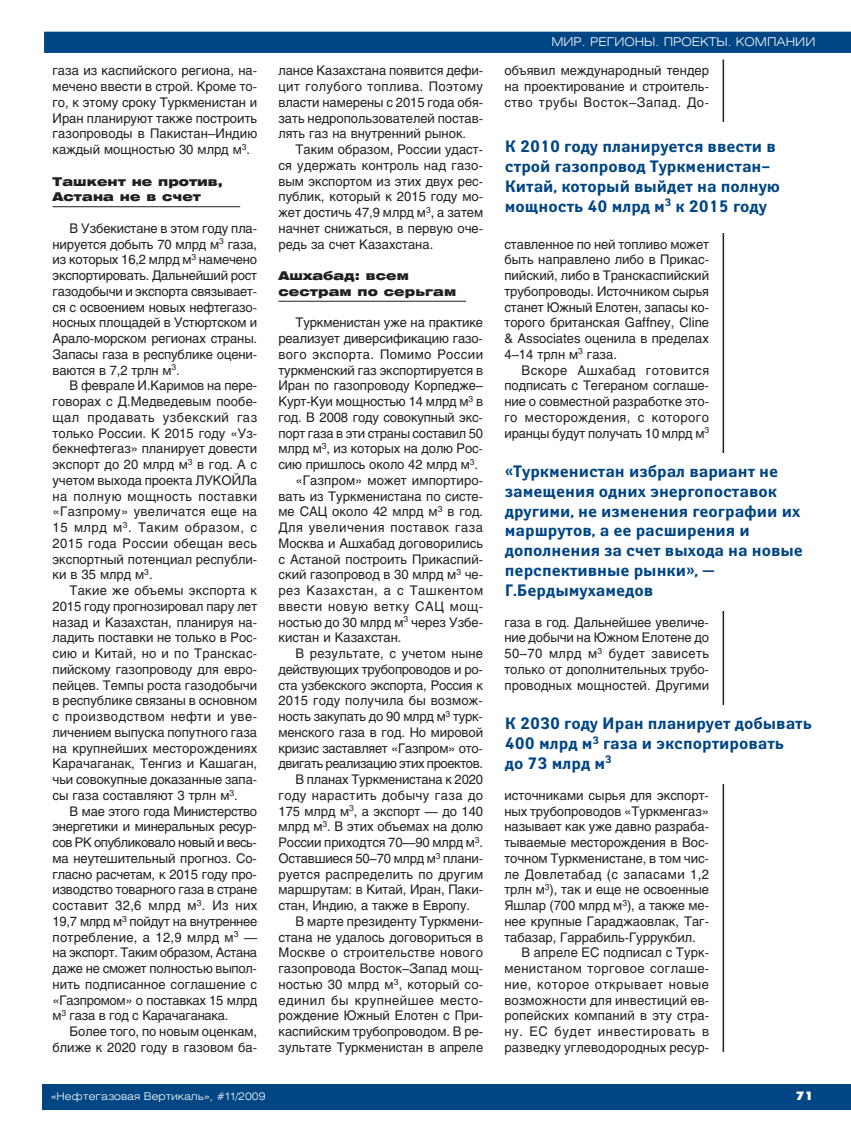
<style>
.page{position:relative;width:851px;height:1127px;background:#fff}
.page>*{position:absolute;margin:0;border:0;box-sizing:border-box;transform-origin:0 0}
.t1{font:700 16.5px/19.8px "Yanus C";color:#004584}
.t2{font:13.2px/15.8px "Helios";color:#231f20;text-align:justify}
.t3{font:13.2px "Helios";letter-spacing:-.02em;color:#231f20}
.t4{font:13.2px "Helios";letter-spacing:.04em;color:#231f20}
.t5{font:13.2px "Helios";letter-spacing:.02em;color:#231f20}
.t6{font:13.2px "Helios";letter-spacing:-.03em;color:#231f20}
.t7{font:13.2px "Helios";letter-spacing:.03em;color:#231f20}
.t8{font:13.2px "Helios";letter-spacing:.035em;color:#231f20}
.t9{font:900 12px/15.8px "Helios Ext";letter-spacing:.005em;color:#231f20}
.t10{font:300 12px "Helios Ext";color:#fff}
.t11{font:12px "Futura Futuris XC";color:#fff}
.t12{font:300 10.5px "Helios Ext";color:#fff}
</style>
<div class="page">
<div style="left:43px;top:1084px;width:807px;height:26px;background:#004584"></div>
<hr style="left:53px;top:206px;width:187px;height:1px;background:#231f20">
<hr style="left:278px;top:301px;width:188px;height:1px;background:#231f20">
<svg style="left:44px;top:31px;width:806px;height:22px;background:#084b88"></svg>
<hr style="left:722px;top:60px;width:2px;height:992px;background:#231f20">
<div style="left:505px;top:705px;width:311px;height:79px;background:#fff"></div>
<div style="left:505px;top:453px;width:311px;height:158px;background:#fff"></div>
<div style="left:505px;top:123px;width:311px;height:110px;background:#fff"></div>
<p class="t2" style="left:53px;top:64px;width:206px">газа из каспийского региона, на&shy;мечено ввести в строй. Кроме то&shy;го, к этому сроку Туркменистан и Иран планируют также построить газопроводы в Пакистан–Индию каждый мощностью 30 млрд м<sup>3</sup>.</p>
<p class="t9" style="left:53px;top:174px;width:172px">Ташкент не против,<br>Астана не в счет</p>
<p class="t2" style="left:53px;top:222px;width:206px;text-indent:17px">В Узбекистане в этом году пла&shy;нируется добыть 70 млрд м<sup>3</sup> газа, из которых 16,2 млрд м<sup>3</sup> намечено экспортировать. Дальнейший рост газодобычи и экспорта связывает&shy;ся с освоением новых нефтегазо&shy;носных площадей в Устюртском и Арало-морском регионах страны.<br>Запасы газа в республике оцени&shy;ваются в 7,2 трлн м<sup>3</sup>.</p>
<p class="t2" style="left:53px;top:379px;width:206px;text-indent:17px">В феврале И.Каримов на пере&shy;говорах с Д.Медведевым пообе&shy;щал продавать узбекский газ только России. К 2015 году «Уз&shy;бекнефтегаз» планирует довести экспорт до 20 млрд м<sup>3</sup> в год. А с учетом выхода проекта ЛУКОЙЛа на полную мощность поставки «Газпрому» увеличатся еще на 15 млрд м<sup>3</sup>. Таким образом, с 2015 года России обещан весь экспортный потенциал республи&shy;ки в 35 млрд м<sup>3</sup>.</p>
<p class="t2" style="left:53px;top:584px;width:206px;text-indent:17px">Такие же объемы экспорта к 2015 году прогнозировал пару лет назад и Казахстан, планируя на&shy;ладить поставки не только в Рос&shy;сию и Китай, но и по Транскас&shy;пийскому газопроводу для евро&shy;пейцев. Темпы роста газодобычи в республике связаны в основном с производством нефти и уве&shy;личением выпуска попутного газа на крупнейших месторождениях Карачаганак, Тенгиз и Кашаган, чьи совокупные доказанные запа&shy;сы газа составляют 3 трлн м<sup>3</sup>.</p>
<p class="t2" style="left:53px;top:804px;width:206px;text-indent:17px">В мае этого года Министерство энергетики и минеральных ресур&shy;сов РК опубликовало новый и весь&shy;ма неутешительный прогноз. Со&shy;гласно расчетам, к 2015 году про&shy;изводство товарного газа в стране составит 32,6 млрд м<sup>3</sup>. Из них 19,7 млрд м<sup>3</sup> пойдут на внутреннее потребление, а 12,9 млрд м<sup>3</sup> — на экспорт. Таким образом, Астана даже не сможет полностью выпол&shy;нить подписанное соглашение с «Газпромом» о поставках 15 млрд м<sup>3</sup> газа в год с Карачаганака.</p>
<p class="t2" style="left:53px;top:1025px;width:206px;text-align:right">Более того, по новым оценкам, ближе к 2020 году в газовом ба-</p>
<p class="t2" style="left:278px;top:64px;width:206px">лансе Казахстана появится дефи&shy;цит голубого топлива. Поэтому власти намерены с 2015 года обя&shy;зать недропользователей постав&shy;лять газ на внутренний рынок.</p>
<p class="t2" style="left:278px;top:143px;width:206px;text-indent:17px">Таким образом, России удаст&shy;ся удержать контроль над газо&shy;вым экспортом из этих двух рес&shy;публик, который к 2015 году мо&shy;жет достичь 47,9 млрд м<sup>3</sup>, а затем начнет снижаться, в первую оче&shy;редь за счет Казахстана.</p>
<p class="t9" style="left:278px;top:268px;width:179px">Ашхабад: всем сестрам по серьгам</p>
<p class="t2" style="left:295px;top:316px;width:189px">Туркменистан уже на практике</p>
<p class="t2" style="left:278px;top:332px;width:206px">реализует диверсификацию газо-</p>
<p class="t7" style="left:278px;top:349px;width:206px">вого экспорта. Помимо России</p>
<p class="t2" style="left:278px;top:363px;width:206px">туркменский газ экспортируется в</p>
<p class="t2" style="left:278px;top:379px;width:206px">Иран по газопроводу Корпедже–</p>
<p class="t2" style="left:278px;top:395px;width:206px">Курт-Куи мощностью 14 млрд м<sup>3</sup> в</p>
<p class="t2" style="left:278px;top:411px;width:206px">год. В 2008 году совокупный экс-</p>
<p class="t3" style="left:278px;top:428px;width:206px">порт газа в эти страны составил 50</p>
<p class="t2" style="left:278px;top:442px;width:206px">млрд м<sup>3</sup>, из которых на долю Рос-</p>
<p class="t2" style="left:278px;top:458px;width:201px">сию пришлось около 42 млрд м<sup>3</sup>.</p>
<p class="t2" style="left:295px;top:474px;width:189px">«Газпром» может импортиро-</p>
<p class="t2" style="left:278px;top:489px;width:206px">вать из Туркменистана по систе-</p>
<p class="t2" style="left:278px;top:505px;width:206px">ме САЦ около 42 млрд м<sup>3</sup> в год.</p>
<p class="t4" style="left:278px;top:522px;width:206px">Для увеличения поставок газа</p>
<p class="t2" style="left:278px;top:537px;width:206px">Москва и Ашхабад договорились</p>
<p class="t2" style="left:278px;top:552px;width:206px">с Астаной построить Прикаспий-</p>
<p class="t2" style="left:278px;top:568px;width:206px">ский газопровод в 30 млрд м<sup>3</sup> че-</p>
<p class="t4" style="left:278px;top:585px;width:206px">рез Казахстан, а с Ташкентом</p>
<p class="t4" style="left:278px;top:601px;width:206px">ввести новую ветку САЦ мощ-</p>
<p class="t2" style="left:278px;top:615px;width:206px">ностью до 30 млрд м<sup>3</sup> через Узбе-</p>
<p class="t2" style="left:278px;top:631px;width:124px">кистан и Казахстан.</p>
<p class="t5" style="left:295px;top:648px;width:189px">В результате, с учетом ныне</p>
<p class="t3" style="left:278px;top:664px;width:206px">действующих трубопроводов и ро-</p>
<p class="t3" style="left:278px;top:680px;width:206px">ста узбекского экспорта, Россия к</p>
<p class="t2" style="left:278px;top:694px;width:206px">2015 году получила бы возмож-</p>
<p class="t3" style="left:278px;top:711px;width:206px">ность закупать до 90 млрд м<sup>3</sup> турк-</p>
<p class="t2" style="left:278px;top:726px;width:206px">менского газа в год. Но мировой</p>
<p class="t3" style="left:278px;top:743px;width:206px">кризис заставляет «Газпром» ото-</p>
<p class="t6" style="left:278px;top:759px;width:206px">двигать реализацию этих проектов.</p>
<p class="t2" style="left:295px;top:773px;width:189px">В планах Туркменистана к 2020</p>
<p class="t8" style="left:278px;top:790px;width:206px">году нарастить добычу газа до</p>
<p class="t2" style="left:278px;top:804px;width:206px">175 млрд м<sup>3</sup>, а экспорт — до 140</p>
<p class="t2" style="left:278px;top:820px;width:206px">млрд м<sup>3</sup>. В этих объемах на долю</p>
<p class="t2" style="left:278px;top:836px;width:206px">России приходтся 70—90 млрд м<sup>3</sup>.</p>
<p class="t2" style="left:278px;top:852px;width:206px">Оставшиеся 50–70 млрд м<sup>3</sup> плани-</p>
<p class="t5" style="left:278px;top:869px;width:206px">руется распределить по другим</p>
<p class="t2" style="left:278px;top:883px;width:206px">маршрутам: в Китай, Иран, Паки-</p>
<p class="t2" style="left:278px;top:899px;width:193px">стан, Индию, а также в Европу.</p>
<p class="t2" style="left:295px;top:915px;width:189px">В марте президенту Туркмени-</p>
<p class="t2" style="left:278px;top:930px;width:206px">стана не удалось договориться в</p>
<p class="t5" style="left:278px;top:948px;width:206px">Москве о строительстве нового</p>
<p class="t2" style="left:278px;top:962px;width:206px">газопровода Восток–Запад мощ-</p>
<p class="t2" style="left:278px;top:978px;width:206px">ностью 30 млрд м<sup>3</sup>, который со-</p>
<p class="t4" style="left:278px;top:995px;width:206px">единил бы крупнейшее место-</p>
<p class="t2" style="left:278px;top:1009px;width:206px">рождение Южный Елотен с При-</p>
<p class="t2" style="left:278px;top:1025px;width:206px">каспийским трубопроводом. В ре-</p>
<p class="t2" style="left:278px;top:1041px;width:206px">зультате Туркменистан в апреле</p>
<p class="t12" style="left:51px;top:1092px;width:216px">«Нефтегазовая Вертикаль», #11/2009</p>
<p class="t10" style="left:551px;top:37px;width:265px">МИР. РЕГИОНЫ. ПРОЕКТЫ. КОМПАНИИ</p>
<p class="t2" style="left:504px;top:64px;width:206px">объявил международный тендер на проектирование и строитель&shy;ство трубы Восток–Запад. До-</p>
<p class="t1" style="left:505px;top:138px;width:277px">К 2010 году планируется ввести в строй газопровод Туркменистан–<br>Китай, который выйдет на полную мощность 40 млрд м<sup>3</sup> к 2015 году</p>
<p class="t2" style="left:504px;top:237px;width:206px">ставленное по ней топливо может быть направлено либо в Прикас&shy;пийский, либо в Транскаспийский трубопроводы. Источником сырья станет Южный Елотен, запасы ко&shy;торого британская Gaffney, Cline &amp; Associates оценила в пределах 4–14 трлн м<sup>3</sup> газа.</p>
<p class="t2" style="left:504px;top:363px;width:206px;text-indent:17px">Вскоре Ашхабад готовится подписать с Тегераном соглаше&shy;ние о совместной разработке это&shy;го месторождения, с которого иранцы будут получать 10 млрд м<sup>3</sup></p>
<p class="t1" style="left:505px;top:463px;width:299px">«Туркменистан избрал вариант не замещения одних энергопоставок другими, не изменения географии их маршрутов, а ее расширения и дополнения за счет выхода на новые перспективные рынки», —<br>Г.Бердымухамедов</p>
<p class="t2" style="left:504px;top:615px;width:206px">газа в год. Дальнейшее увеличе&shy;ние добычи на Южном Елотене до 50–70 млрд м<sup>3</sup> будет зависеть только от дополнительных трубо&shy;проводных мощностей. Другими</p>
<p class="t1" style="left:505px;top:715px;width:308px">К 2030 году Иран планирует добывать<br>400 млрд м<sup>3</sup> газа и экспортировать<br>до 73 млрд м<sup>3</sup></p>
<p class="t2" style="left:504px;top:789px;width:206px">источниками сырья для экспорт&shy;ных трубопроводов «Туркменгаз» называет как уже давно разраба&shy;тываемые месторождения в Вос&shy;точном Туркменистане, в том чис&shy;ле Довлетабад (с запасами 1,2 трлн м<sup>3</sup>), так и еще не освоенные Яшлар (700 млрд м<sup>3</sup>), а также ме&shy;нее крупные Гараджаовлак, Таг&shy;табазар, Гаррабиль-Гуррукбил.</p>
<p class="t2" style="left:504px;top:946px;width:206px;text-indent:17px">В апреле ЕС подписал с Турк&shy;менистаном торговое соглаше&shy;ние, которое открывает новые возможности для инвестиций ев&shy;ропейских компаний в эту стра&shy;ну. ЕС будет инвестировать в разведку углеводородных ресур-</p>
<p class="t11" style="left:796px;top:1091px;width:18px">71</p>
</div>
